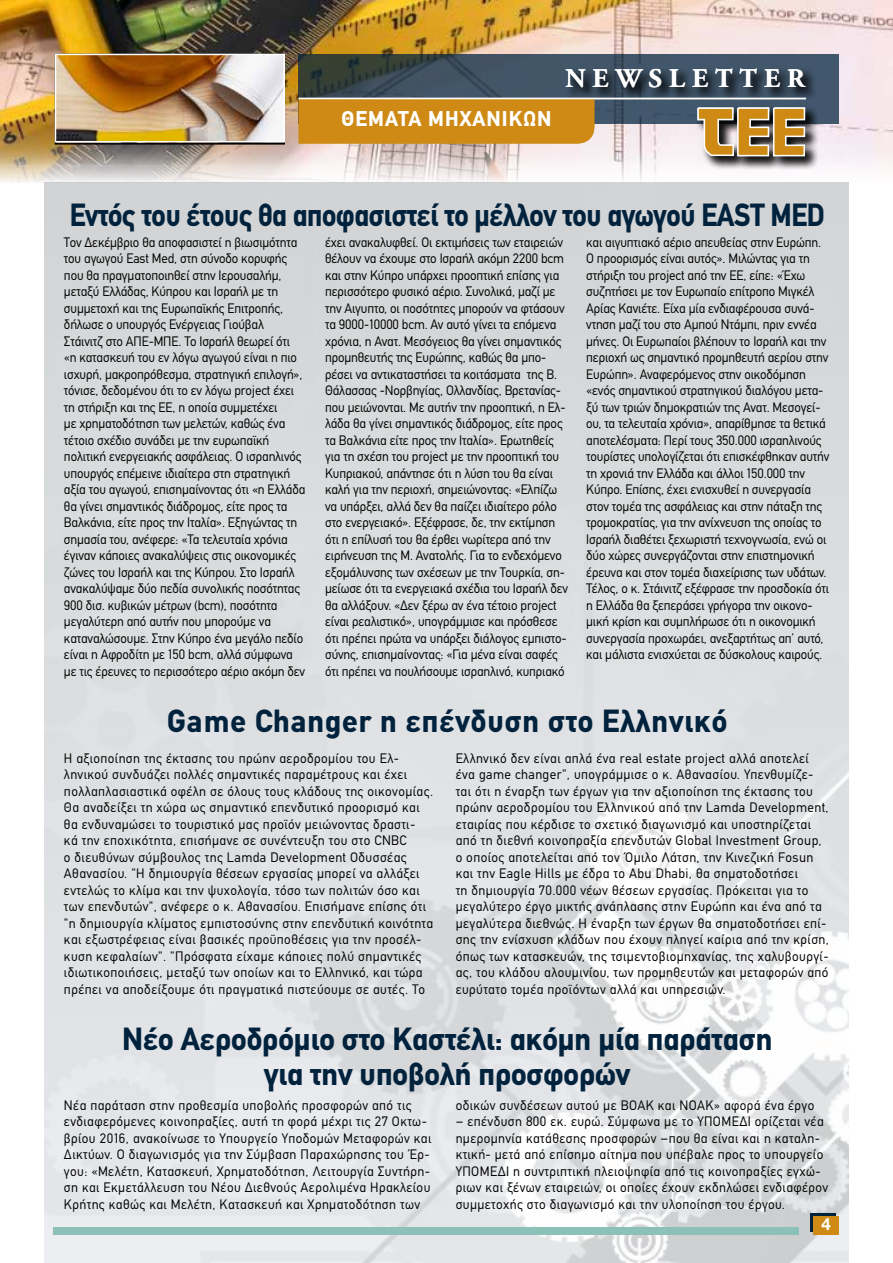
<style>
.page{position:relative;width:893px;height:1263px;background:#fff}
.page>*{position:absolute;margin:0;border:0;box-sizing:border-box;transform-origin:0 0}
.t1{font:700 31.5px/34.5px "CF Din";color:#00223d;text-align:center}
.t2{font:700 31.5px "CF Din";color:#00223d;scale:.9 1}
.t3{font:700 31.5px "CF Din";letter-spacing:.03em;color:#00223d}
.t4{font:700 27px "CF Garamond";letter-spacing:.26em;color:#fff}
.t5{font:700 21px "CF Din";letter-spacing:.05em;color:#fff}
.t6{font:700 18px "Helvetica Neue Greek";color:#fff}
.t7{font:13.5px/16.5px "CF Din";letter-spacing:-.01em;color:#000;scale:.96 1}
.t8{font:13.5px/16.5px "CF Din";letter-spacing:.03em;color:#000}
</style>
<div class="page">
<img style="left:44px;top:183px;width:805px;height:1080px">
<img style="left:0;top:165px;width:849px;height:18px">
<img style="left:0;top:0;width:893px;height:165px">
<svg style="left:299px;top:54px;width:540px;height:69px;background:#3e4f5d"></svg>
<div style="left:55px;top:54px;width:230px;height:91px;border:2px solid #000"></div>
<div style="left:565px;top:67px;width:254px;height:35px;background:#000;opacity:.75"></div>
<div style="left:695px;top:105px;width:53px;height:65px;background:#000;opacity:.75"></div>
<div style="left:735px;top:105px;width:48px;height:65px;background:#000;opacity:.75"></div>
<div style="left:771px;top:105px;width:48px;height:65px;background:#000;opacity:.75"></div>
<svg style="left:696px;top:107px;width:110px;height:50px;background:#b69257"></svg>
<img style="left:58px;top:57px;width:224px;height:82px">
<div style="left:55px;top:54px;width:230px;height:88px;border:2px solid #fff"></div>
<div style="left:299px;top:99px;width:297px;height:45px;background:#ce8a14"></div>
<hr style="left:299px;top:98px;width:507px;height:1px;background:#fff">
<div style="left:810px;top:1214px;width:26px;height:18px;background:#00223d"></div>
<div style="left:813px;top:1216px;width:26px;height:18px;background:#ce8a14"></div>
<div style="left:53px;top:1227px;width:746px;height:7px;background:#8cc1b8"></div>
<h3 class="t5" style="left:342px;top:108px;width:211px">ΘΕΜΑΤΑ ΜΗΧΑΝΙΚΩΝ</h3>
<h2 class="t4" style="left:565px;top:65px;width:241px">NEWSLETTER</h2>
<h1 class="t2" style="left:70px;top:197px;width:840px">Εντός του έτους θα αποφασιστεί το μέλλον του αγωγού EAST MED</h1>
<p class="t7" style="left:64px;top:234px;width:253px">Τον Δεκέμβριο θα αποφασιστεί η βιωσιμότητα του αγωγού East Med, στη σύνοδο κορυφής που θα πραγματοποιηθεί στην Ιερουσαλήμ, μεταξύ Ελλάδας, Κύπρου και Ισραήλ με τη συμμετοχή και της Ευρωπαϊκής Επιτροπής, δήλωσε ο υπουργός Ενέργειας Γιούβαλ Στάινιτζ στο ΑΠΕ-ΜΠΕ. Το Ισραήλ θεωρεί ότι «η κατασκευή του εν λόγω αγωγού είναι η πιο ισχυρή, μακροπρόθεσμα, στρατηγική επιλογή», τόνισε, δεδομένου ότι το εν λόγω project έχει τη στήριξη και της ΕΕ, η οποία συμμετέχει<br>με χρηματοδότηση των μελετών, καθώς ένα τέτοιο σχέδιο συνάδει με την ευρωπαϊκή πολιτική ενεργειακής ασφάλειας. Ο ισραηλινός υπουργός επέμεινε ιδιαίτερα στη στρατηγική αξία του αγωγού, επισημαίνοντας ότι «η Ελλάδα θα γίνει σημαντικός διάδρομος, είτε προς τα Βαλκάνια, είτε προς την Ιταλία». Εξηγώντας τη σημασία του, ανέφερε: «Τα τελευταία χρόνια έγιναν κάποιες ανακαλύψεις στις οικονομικές ζώνες του Ισραήλ και της Κύπρου. Στο Ισραήλ ανακαλύψαμε δύο πεδία συνολικής ποσότητας 900 δισ. κυβικών μέτρων (bcm), ποσότητα μεγαλύτερη από αυτήν που μπορούμε να καταναλώσουμε. Στην Κύπρο ένα μεγάλο πεδίο είναι η Αφροδίτη με 150 bcm, αλλά σύμφωνα με τις έρευνες το περισσότερο αέριο ακόμη δεν</p>
<p class="t7" style="left:325px;top:234px;width:255px">έχει ανακαλυφθεί. Οι εκτιμήσεις των εταιρειών θέλουν να έχουμε στο Ισραήλ ακόμη 2200 bcm και στην Κύπρο υπάρχει προοπτική επίσης για περισσότερο φυσικό αέριο. Συνολικά, μαζί με την Αιγυπτο, οι ποσότητες μπορούν να φτάσουν τα 9000-10000 bcm. Αν αυτό γίνει τα επόμενα χρόνια, η Ανατ. Μεσόγειος θα γίνει σημαντικός προμηθευτής της Ευρώπης, καθώς θα μπο&shy;ρέσει να αντικαταστήσει τα κοιτάσματα της Β.<br>Θάλασσας -Νορβηγίας, Ολλανδίας, Βρετανίας&shy;που μειώνονται. Με αυτήν την προοπτική, η Ελ&shy;λάδα θα γίνει σημαντικός διάδρομος, είτε προς τα Βαλκάνια είτε προς την Ιταλία». Ερωτηθείς για τη σχέση του project με την προοπτική του Κυπριακού, απάντησε ότι η λύση του θα είναι καλή για την περιοχή, σημειώνοντας: «Ελπίζω να υπάρξει, αλλά δεν θα παίζει ιδιαίτερο ρόλο στο ενεργειακό». Εξέφρασε, δε, την εκτίμηση ότι η επίλυσή του θα έρθει νωρίτερα από την ειρήνευση της Μ. Ανατολής. Για το ενδεχόμενο εξομάλυνσης των σχέσεων με την Τουρκία, ση&shy;μείωσε ότι τα ενεργειακά σχέδια του Ισραήλ δεν θα αλλάξουν. «Δεν ξέρω αν ένα τέτοιο project είναι ρεαλιστικό», υπογράμμισε και πρόσθεσε ότι πρέπει πρώτα να υπάρξει διάλογος εμπιστο&shy;σύνης, επισημαίνοντας: «Για μένα είναι σαφές ότι πρέπει να πουλήσουμε ισραηλινό, κυπριακό</p>
<p class="t7" style="left:586px;top:234px;width:255px">και αιγυπτιακό αέριο απευθείας στην Ευρώπη.<br>Ο προορισμός είναι αυτός». Μιλώντας για τη στήριξη του project από την ΕΕ, είπε: «Έχω συζητήσει με τον Ευρωπαίο επίτροπο Μιγκέλ Αρίας Κανιέτε. Είχα μία ενδιαφέρουσα συνά&shy;ντηση μαζί του στο Αμπού Ντάμπι, πριν εννέα μήνες. Οι Ευρωπαίοι βλέπουν το Ισραήλ και την περιοχή ως σημαντικό προμηθευτή αερίου στην Ευρώπη». Αναφερόμενος στην οικοδόμηση «ενός σημαντικού στρατηγικού διαλόγου μετα&shy;ξύ των τριών δημοκρατιών της Ανατ. Μεσογεί&shy;ου, τα τελευταία χρόνια», απαρίθμησε τα θετικά αποτελέσματα: Περί τους 350.000 ισραηλινούς τουρίστες υπολογίζεται ότι επισκέφθηκαν αυτήν τη χρονιά την Ελλάδα και άλλοι 150.000 την Κύπρο. Επίσης, έχει ενισχυθεί η συνεργασία στον τομέα της ασφάλειας και στην πάταξη της τρομοκρατίας, για την ανίχνευση της οποίας το Ισραήλ διαθέτει ξεχωριστή τεχνογνωσία, ενώ οι δύο χώρες συνεργάζονται στην επιστημονική έρευνα και στον τομέα διαχείρισης των υδάτων.<br>Τέλος, ο κ. Στάινιτζ εξέφρασε την προσδοκία ότι η Ελλάδα θα ξεπεράσει γρήγορα την οικονο&shy;μική κρίση και συμπλήρωσε ότι η οικονομική συνεργασία προχωράει, ανεξαρτήτως απ’ αυτό, και μάλιστα ενισχύεται σε δύσκολους καιρούς.</p>
<h1 class="t3" style="left:167px;top:703px;width:561px">Game Changer η επένδυση στο Ελληνικό</h1>
<p class="t8" style="left:64px;top:750px;width:371px">Η αξιοποίηση της έκτασης του πρώην αεροδρομίου του Ελ&shy;ληνικού συνδυάζει πολλές σημαντικές παραμέτρους και έχει πολλαπλασιαστικά οφέλη σε όλους τους κλάδους της οικονομίας.<br>Θα αναδείξει τη χώρα ως σημαντικό επενδυτικό προορισμό και θα ενδυναμώσει το τουριστικό μας προϊόν μειώνοντας δραστι-<br>κά την εποχικότητα, επισήμανε σε συνέντευξη του στο CNBC<br>ο διευθύνων σύμβουλος της Lamda Development Οδυσσέας Αθανασίου. "Η δημιουργία θέσεων εργασίας μπορεί να αλλάξει εντελώς το κλίμα και την ψυχολογία, τόσο των πολιτών όσο και των επενδυτών", ανέφερε ο κ. Αθανασίου. Επισήμανε επίσης ότι "η δημιουργία κλίματος εμπιστοσύνης στην επενδυτική κοινότητα και εξωστρέφειας είναι βασικές προϋποθέσεις για την προσέλ&shy;κυση κεφαλαίων". "Πρόσφατα είχαμε κάποιες πολύ σημαντικές ιδιωτικοποιήσεις, μεταξύ των οποίων και το Ελληνικό, και τώρα πρέπει να αποδείξουμε ότι πραγματικά πιστεύουμε σε αυτές. Το</p>
<p class="t8" style="left:456px;top:750px;width:375px">Ελληνικό δεν είναι απλά ένα real estate project αλλά αποτελεί ένα game changer", υπογράμμισε ο κ. Αθανασίου. Υπενθυμίζε&shy;ται ότι η έναρξη των έργων για την αξιοποίηση της έκτασης του πρώην αεροδρομίου του Ελληνικού από την Lamda Development, εταιρίας που κέρδισε το σχετικό διαγωνισμό και υποστηρίζεται από τη διεθνή κοινοπραξία επενδυτών Global Investment Group, ο οποίος αποτελείται από τον Όμιλο Λάτση, την Κινεζική Fosun και την Eagle Hills με έδρα το Abu Dhabi, θα σηματοδοτήσει<br>τη δημιουργία 70.000 νέων θέσεων εργασίας. Πρόκειται για το μεγαλύτερο έργο μικτής ανάπλασης στην Ευρώπη και ένα από τα μεγαλύτερα διεθνώς. Η έναρξη των έργων θα σηματοδοτήσει επί&shy;σης την ενίσχυση κλάδων που έχουν πληγεί καίρια από την κρίση, όπως των κατασκευών, της τσιμεντοβιομηχανίας, της χαλυβουργί&shy;ας, του κλάδου αλουμινίου, των προμηθευτών και μεταφορών από ευρύτατο τομέα προϊόντων αλλά και υπηρεσιών.</p>
<h1 class="t1" style="left:122px;top:1022px;width:652px">Νέο Αεροδρόμιο στο Καστέλι: ακόμη μία παράταση για την υποβολή προσφορών</h1>
<p class="t8" style="left:64px;top:1097px;width:369px">Νέα παράταση στην προθεσμία υποβολής προσφορών από τις ενδιαφερόμενες κοινοπραξίες, αυτή τη φορά μέχρι τις 27 Οκτω&shy;βρίου 2016, ανακοίνωσε το Υπουργείο Υποδομών Μεταφορών και Δικτύων. Ο διαγωνισμός για την Σύμβαση Παραχώρησης του Έρ&shy;γου: «Μελέτη, Κατασκευή, Χρηματοδότηση, Λειτουργία Συντήρη&shy;ση και Εκμετάλλευση του Νέου Διεθνούς Αερολιμένα Ηρακλείου Κρήτης καθώς και Μελέτη, Κατασκευή και Χρηματοδότηση των</p>
<p class="t8" style="left:456px;top:1097px;width:360px">οδικών συνδέσεων αυτού με ΒΟΑΚ και ΝΟΑΚ» αφορά ένα έργο</p>
<p class="t8" style="left:456px;top:1113px;width:374px">– επένδυση 800 εκ. ευρώ. Σύμφωνα με το ΥΠΟΜΕΔΙ ορίζεται νέα ημερομηνία κατάθεσης προσφορών –που θα είναι και η καταλη&shy;κτική- μετά από επίσημο αίτημα που υπέβαλε προς το υπουργείο ΥΠΟΜΕΔΙ η συντριπτική πλειοψηφία από τις κοινοπραξίες εγχώ&shy;ριων και ξένων εταιρειών, οι οποίες έχουν εκδηλώσει ενδιαφέρον συμμετοχής στο διαγωνισμό και την υλοποίηση του έργου.</p>
<h3 class="t6" style="left:821px;top:1215px;width:11px">4</h3>
</div>
